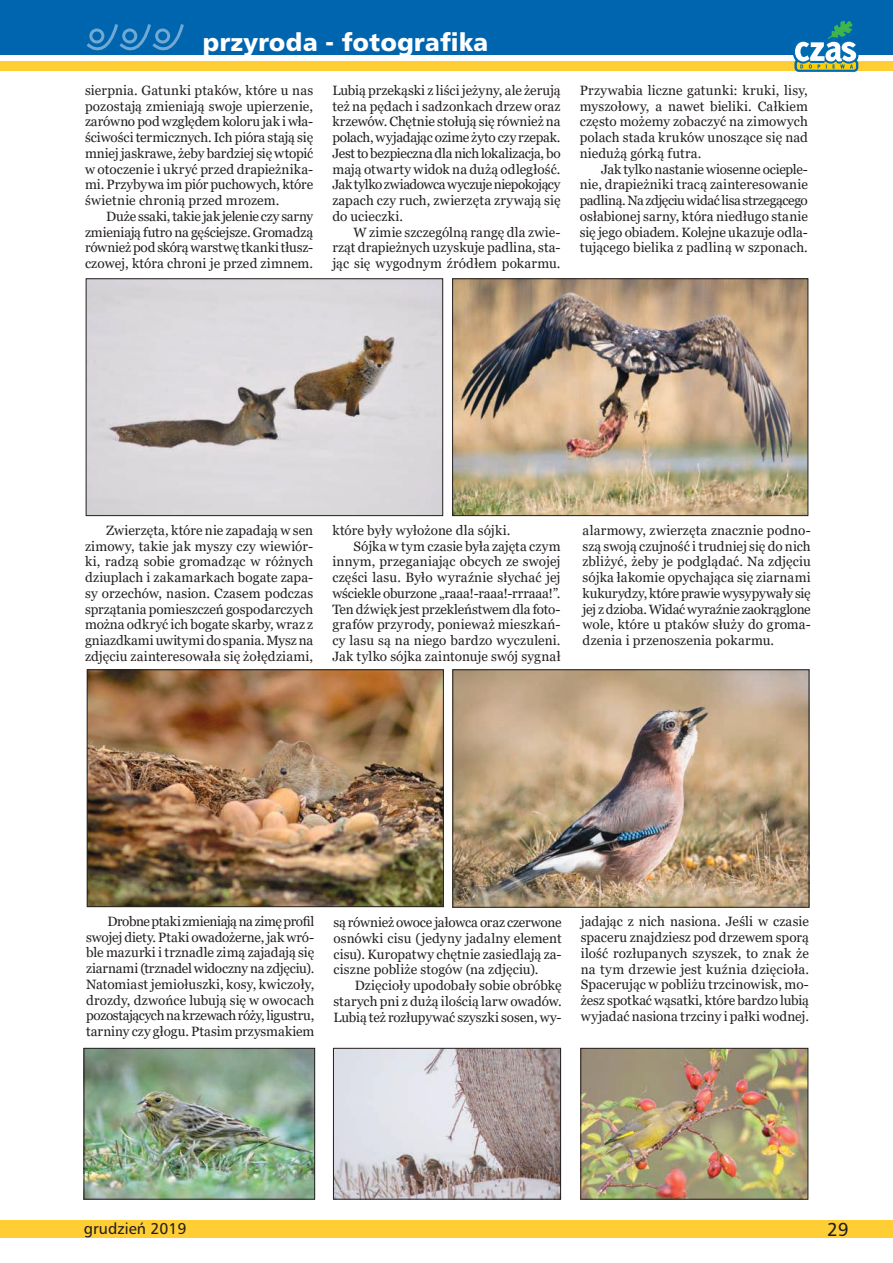
<style>
.page{position:relative;width:893px;height:1263px;background:#fff}
.page>*{position:absolute;margin:0;border:0;box-sizing:border-box;transform-origin:0 0}
.t1{font:24px "Humnst 777 Blk PL";color:#fff}
.t2{font:18px "Humnst 777 PL";color:#241f1f}
.t3{font:15px "Humnst 777 PL";color:#241f1f}
.t4{font:13.5px/15.8px "Georgia";letter-spacing:.005em;color:#241f1f;text-align:justify}
.t5{font:13.5px "Georgia";letter-spacing:-.015em;color:#241f1f}
</style>
<div class="page">
<div style="left:0;top:0;width:893px;height:55px;background:#0065af"></div>
<svg style="left:86px;top:24px;width:98px;height:26px"></svg>
<img style="left:88px;top:280px;width:353px;height:234px">
<div style="left:86px;top:278px;width:357px;height:238px;border:1px solid #241f1f"></div>
<img style="left:454px;top:280px;width:352px;height:234px">
<div style="left:452px;top:278px;width:356px;height:238px;border:1px solid #241f1f"></div>
<img style="left:89px;top:671px;width:353px;height:234px">
<div style="left:87px;top:669px;width:357px;height:238px;border:1px solid #241f1f"></div>
<img style="left:454px;top:671px;width:353px;height:235px">
<div style="left:452px;top:669px;width:357px;height:239px;border:1px solid #241f1f"></div>
<img style="left:86px;top:1050px;width:227px;height:147px">
<div style="left:84px;top:1048px;width:231px;height:151px;border:1px solid #241f1f"></div>
<img style="left:335px;top:1050px;width:224px;height:147px">
<div style="left:333px;top:1048px;width:228px;height:151px;border:1px solid #241f1f"></div>
<img style="left:582px;top:1050px;width:224px;height:147px">
<div style="left:580px;top:1048px;width:228px;height:151px;border:1px solid #241f1f"></div>
<div style="left:0;top:1220px;width:893px;height:17px;background:#ffce35"></div>
<div style="left:0;top:61px;width:893px;height:9px;background:#ffce35"></div>
<svg style="left:792px;top:21px;width:67px;height:51px"></svg>
<h1 class="t1" style="left:202px;top:26px;width:287px">przyroda - fotografika</h1>
<p class="t4" style="left:85px;top:83px;width:230px">sierpnia. Gatunki ptaków, które u nas pozostają zmieniają swoje upierzenie, zarówno pod względem koloru jak i wła&shy;ściwości termicznych. Ich pióra stają się mniej jaskrawe, żeby bardziej się wtopić w otoczenie i ukryć przed drapieżnika&shy;mi. Przybywa im piór puchowych, które świetnie chronią przed mrozem.</p>
<p class="t4" style="left:85px;top:209px;width:230px;text-indent:21px">Duże ssaki, takie jak jelenie czy sarny zmieniają futro na gęściejsze. Gromadzą również pod skórą warstwę tkanki tłusz&shy;czowej, która chroni je przed zimnem.</p>
<p class="t4" style="left:332px;top:83px;width:230px">Lubią przekąski z liści jeżyny, ale żerują też na pędach i sadzonkach drzew oraz krzewów. Chętnie stołują się również na polach, wyjadając ozime żyto czy rzepak.<br>Jest to bezpieczna dla nich lokalizacja, bo mają otwarty widok na dużą odległość.<br>Jak tylko zwiadowca wyczuje niepokojący zapach czy ruch, zwierzęta zrywają się do ucieczki.</p>
<p class="t4" style="left:332px;top:224px;width:230px;text-indent:21px">W zimie szczególną rangę dla zwie&shy;rząt drapieżnych uzyskuje padlina, sta&shy;jąc się wygodnym źródłem pokarmu.</p>
<p class="t4" style="left:580px;top:83px;width:230px">Przywabia liczne gatunki: kruki, lisy, myszołowy, a nawet bieliki. Całkiem często możemy zobaczyć na zimowych polach stada kruków unoszące się nad niedużą górką futra.</p>
<p class="t4" style="left:580px;top:161px;width:230px;text-indent:21px">Jak tylko nastanie wiosenne ocieple&shy;nie, drapieżniki tracą zainteresowanie padliną. Na zdjęciu widać lisa strzegącego osłabionej sarny, która niedługo stanie się jego obiadem. Kolejne ukazuje odla&shy;tującego bielika z padliną w szponach.</p>
<p class="t4" style="left:85px;top:523px;width:230px;text-indent:21px">Zwierzęta, które nie zapadają w sen zimowy, takie jak myszy czy wiewiór&shy;ki, radzą sobie gromadząc w różnych dziuplach i zakamarkach bogate zapa&shy;sy orzechów, nasion. Czasem podczas sprzątania pomieszczeń gospodarczych można odkryć ich bogate skarby, wraz z gniazdkami uwitymi do spania. Mysz na zdjęciu zainteresowała się żołędziami,</p>
<p class="t4" style="left:332px;top:523px;width:179px">które były wyłożone dla sójki.</p>
<p class="t4" style="left:354px;top:538px;width:208px">Sójka w tym czasie była zajęta czym</p>
<p class="t4" style="left:332px;top:554px;width:230px">innym, przeganiając obcych ze swojej</p>
<p class="t4" style="left:332px;top:570px;width:230px">części lasu. Było wyraźnie słychać jej</p>
<p class="t4" style="left:332px;top:586px;width:230px">wściekle oburzone „raaa!-raaa!-rrraaa!”.</p>
<p class="t5" style="left:332px;top:601px;width:230px">Ten dźwięk jest przekleństwem dla foto-</p>
<p class="t4" style="left:332px;top:617px;width:230px">grafów przyrody, ponieważ mieszkań-</p>
<p class="t4" style="left:332px;top:633px;width:230px">cy lasu są na niego bardzo wyczuleni.</p>
<p class="t4" style="left:332px;top:649px;width:230px">Jak tylko sójka zaintonuje swój sygnał</p>
<p class="t4" style="left:583px;top:523px;width:230px">alarmowy, zwierzęta znacznie podno&shy;szą swoją czujność i trudniej się do nich zbliżyć, żeby je podglądać. Na zdjęciu sójka łakomie opychająca się ziarnami kukurydzy, które prawie wysypywały się jej z dzioba. Widać wyraźnie zaokrąglone wole, które u ptaków służy do groma&shy;dzenia i przenoszenia pokarmu.</p>
<p class="t4" style="left:86px;top:913px;width:230px;text-indent:21px">Drobne ptaki zmieniają na zimę profil swojej diety. Ptaki owadożerne, jak wró&shy;ble mazurki i trznadle zimą zajadają się ziarnami (trznadel widoczny na zdjęciu).<br>Natomiast jemiołuszki, kosy, kwiczoły, drozdy, dzwońce lubują się w owocach pozostających na krzewach róży, ligustru, tarniny czy głogu. Ptasim przysmakiem</p>
<p class="t4" style="left:333px;top:915px;width:230px">są również owoce jałowca oraz czerwone osnówki cisu (jedyny jadalny element cisu). Kuropatwy chętnie zasiedlają za&shy;ciszne pobliże stogów (na zdjęciu).</p>
<p class="t4" style="left:333px;top:978px;width:230px;text-indent:21px">Dzięcioły upodobały sobie obróbkę starych pni z dużą ilością larw owadów.<br>Lubią też rozłupywać szyszki sosen, wy-</p>
<p class="t4" style="left:581px;top:914px;width:230px">jadając z nich nasiona. Jeśli w czasie spaceru znajdziesz pod drzewem sporą ilość rozłupanych szyszek, to znak że na tym drzewie jest kuźnia dzięcioła.<br>Spacerując w pobliżu trzcinowisk, mo&shy;żesz spotkać wąsatki, które bardzo lubią wyjadać nasiona trzciny i pałki wodnej.</p>
<p class="t3" style="left:84px;top:1218px;width:104px">grudzień 2019</p>
<h2 class="t2" style="left:827px;top:1217px;width:23px">29</h2>
</div>
